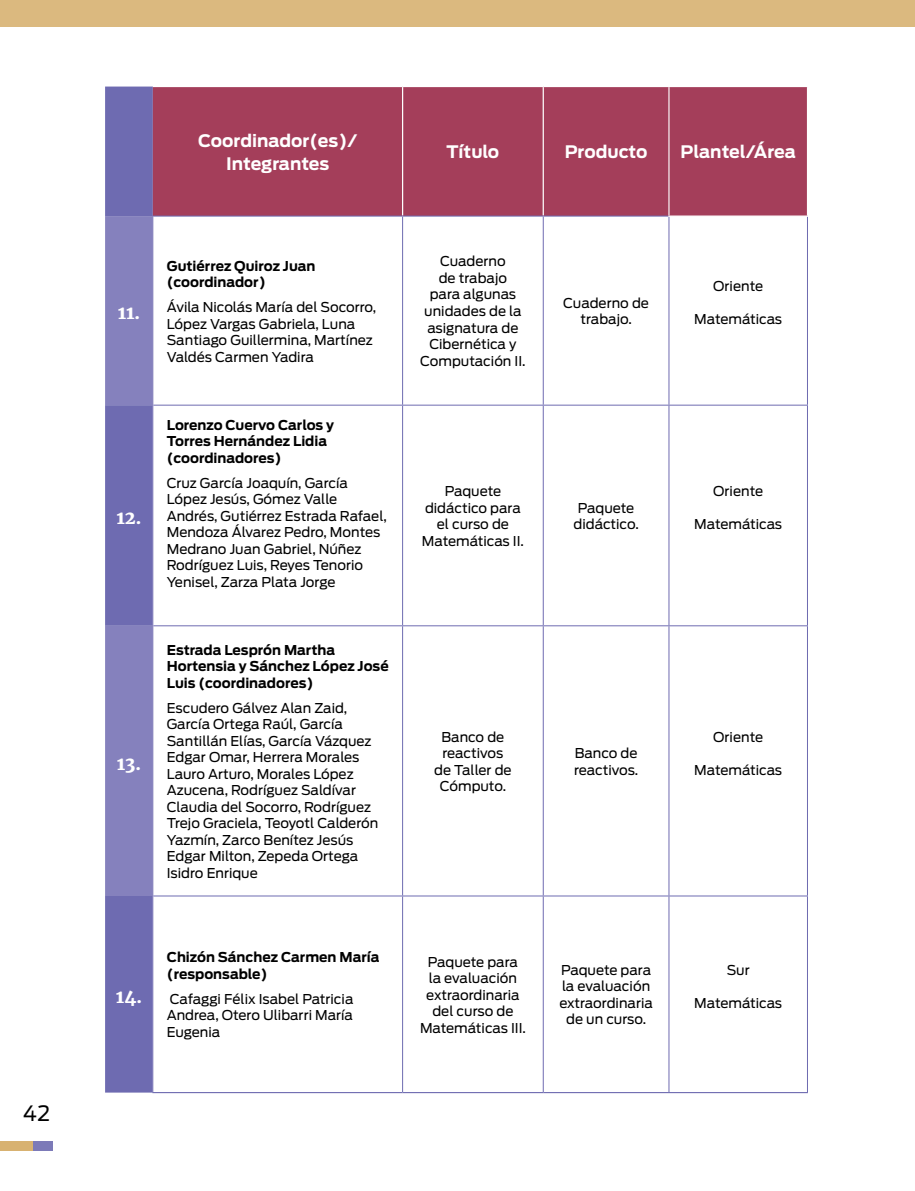
<style>
.page{position:relative;width:915px;height:1191px;background:#fff}
.page>*{position:absolute;margin:0;border:0;box-sizing:border-box;transform-origin:0 0}
.t1{font:21px "Antenna";color:#000}
.t2{font:900 18px "Merriweather";color:#fff}
.t3{font:700 17.1px/23.2px "Antenna";color:#fff;text-align:center}
.t4{font:13.5px/16.5px "Antenna";color:#000;text-align:center}
.t5{font:700 13.5px/16.5px "Antenna";color:#000}
</style>
<div class="page">
<div style="left:0;top:1141px;width:52px;height:9px;background:#7c7ab8"></div>
<div style="left:0;top:1141px;width:33px;height:9px;background:#d8b271"></div>
<div style="left:0;top:0;width:914px;height:27px;background:#dbb97f"></div>
<div style="left:105px;top:87px;width:48px;height:1005px;background:#6e6bb1"></div>
<div style="left:153px;top:87px;width:653px;height:129px;background:#a43e5a"></div>
<svg style="left:105px;top:216px;width:47px;height:680px;background:#7d7ab9"></svg>
<hr style="left:402px;top:87px;width:1px;height:129px;background:#fff">
<hr style="left:542px;top:87px;width:1px;height:129px;background:#fff">
<hr style="left:152px;top:216px;width:250px;height:1px;background:#6e6bb1">
<hr style="left:402px;top:216px;width:141px;height:1px;background:#6e6bb1">
<hr style="left:402px;top:216px;width:1px;height:189px;background:#6e6bb1">
<hr style="left:543px;top:216px;width:125px;height:1px;background:#6e6bb1">
<hr style="left:542px;top:216px;width:1px;height:189px;background:#6e6bb1">
<hr style="left:668px;top:217px;width:1px;height:188px;background:#6e6bb1">
<hr style="left:806px;top:217px;width:1px;height:188px;background:#6e6bb1">
<hr style="left:153px;top:405px;width:249px;height:1px;background:#6e6bb1">
<hr style="left:402px;top:405px;width:141px;height:1px;background:#6e6bb1">
<hr style="left:402px;top:405px;width:1px;height:220px;background:#6e6bb1">
<hr style="left:543px;top:405px;width:125px;height:1px;background:#6e6bb1">
<hr style="left:542px;top:405px;width:1px;height:220px;background:#6e6bb1">
<hr style="left:668px;top:405px;width:139px;height:1px;background:#6e6bb1">
<hr style="left:668px;top:405px;width:1px;height:220px;background:#6e6bb1">
<hr style="left:806px;top:405px;width:1px;height:220px;background:#6e6bb1">
<hr style="left:153px;top:625px;width:249px;height:1px;background:#6e6bb1">
<hr style="left:402px;top:625px;width:141px;height:1px;background:#6e6bb1">
<hr style="left:402px;top:626px;width:1px;height:269px;background:#6e6bb1">
<hr style="left:543px;top:625px;width:125px;height:1px;background:#6e6bb1">
<hr style="left:542px;top:626px;width:1px;height:269px;background:#6e6bb1">
<hr style="left:668px;top:625px;width:139px;height:1px;background:#6e6bb1">
<hr style="left:668px;top:626px;width:1px;height:269px;background:#6e6bb1">
<hr style="left:806px;top:626px;width:1px;height:269px;background:#6e6bb1">
<hr style="left:152px;top:216px;width:1px;height:189px;background:#8581bd">
<hr style="left:152px;top:405px;width:1px;height:221px;background:#8581bd">
<hr style="left:152px;top:626px;width:1px;height:270px;background:#8581bd">
<hr style="left:668px;top:87px;width:1px;height:128px;background:#fff">
<hr style="left:668px;top:215px;width:139px;height:2px;background:#fff">
<hr style="left:153px;top:895px;width:249px;height:1px;background:#6e6bb1">
<hr style="left:402px;top:895px;width:141px;height:1px;background:#6e6bb1">
<hr style="left:402px;top:896px;width:1px;height:196px;background:#6e6bb1">
<hr style="left:543px;top:895px;width:125px;height:1px;background:#6e6bb1">
<hr style="left:542px;top:896px;width:1px;height:196px;background:#6e6bb1">
<hr style="left:668px;top:895px;width:139px;height:1px;background:#6e6bb1">
<hr style="left:668px;top:896px;width:1px;height:196px;background:#6e6bb1">
<hr style="left:806px;top:896px;width:1px;height:196px;background:#6e6bb1">
<hr style="left:152px;top:896px;width:1px;height:196px;background:#8581bd">
<hr style="left:152px;top:1092px;width:250px;height:1px;background:#6e6bb1">
<hr style="left:402px;top:1092px;width:141px;height:1px;background:#6e6bb1">
<hr style="left:543px;top:1092px;width:125px;height:1px;background:#6e6bb1">
<hr style="left:668px;top:1092px;width:139px;height:1px;background:#6e6bb1">
<h1 class="t1" style="left:23px;top:1100px;width:29px">42</h1>
<p class="t3" style="left:198px;top:129px;width:160px">Coordinador(es)/<br>Integrantes</p>
<p class="t3" style="left:446px;top:140px;width:54px">Título</p>
<p class="t3" style="left:564px;top:140px;width:84px">Producto</p>
<p class="t3" style="left:680px;top:140px;width:117px">Plantel/Área</p>
<h2 class="t2" style="left:118px;top:300px;width:24px">11.</h2>
<h2 class="t2" style="left:116px;top:505px;width:27px">12.</h2>
<h2 class="t2" style="left:117px;top:750px;width:26px">13.</h2>
<p class="t5" style="left:167px;top:257px;width:150px">Gutiérrez Quiroz Juan (coordinador)</p>
<p class="t4" style="left:167px;top:299px;width:211px;text-align:left">Ávila Nicolás María del Socorro,<br>López Vargas Gabriela, Luna<br>Santiago Guillermina, Martínez<br>Valdés Carmen Yadira</p>
<p class="t4" style="left:420px;top:253px;width:107px">Cuaderno<br>de trabajo<br>para algunas unidades de la asignatura de<br>Cibernética y<br>Computación II.</p>
<p class="t5" style="left:167px;top:417px;width:169px">Lorenzo Cuervo Carlos y<br>Torres Hernández Lidia (coordinadores)</p>
<p class="t4" style="left:167px;top:475px;width:222px;text-align:left">Cruz García Joaquín, García<br>López Jesús, Gómez Valle<br>Andrés, Gutiérrez Estrada Rafael,<br>Mendoza Álvarez Pedro, Montes<br>Medrano Juan Gabriel, Núñez<br>Rodríguez Luis, Reyes Tenorio<br>Yenisel, Zarza Plata Jorge</p>
<p class="t4" style="left:422px;top:483px;width:104px">Paquete didáctico para el curso de<br>Matemáticas II.</p>
<p class="t5" style="left:167px;top:641px;width:223px">Estrada Lesprón Martha<br>Hortensia y Sánchez López José<br>Luis (coordinadores)</p>
<p class="t4" style="left:167px;top:699px;width:213px;text-align:left">Escudero Gálvez Alan Zaid,<br>García Ortega Raúl, García<br>Santillán Elías, García Vázquez<br>Edgar Omar, Herrera Morales<br>Lauro Arturo, Morales López<br>Azucena, Rodríguez Saldívar<br>Claudia del Socorro, Rodríguez<br>Trejo Graciela, Teoyotl Calderón<br>Yazmín, Zarco Benítez Jesús<br>Edgar Milton, Zepeda Ortega<br>Isidro Enrique</p>
<p class="t4" style="left:434px;top:728px;width:79px">Banco de reactivos de Taller de<br>Cómputo.</p>
<p class="t4" style="left:563px;top:295px;width:87px">Cuaderno de trabajo.</p>
<p class="t4" style="left:573px;top:499px;width:67px">Paquete didáctico.</p>
<p class="t4" style="left:574px;top:745px;width:66px;text-align:left">Banco de reactivos.</p>
<p class="t4" style="left:713px;top:278px;width:51px">Oriente</p>
<p class="t4" style="left:694px;top:311px;width:89px">Matemáticas</p>
<p class="t4" style="left:713px;top:483px;width:51px">Oriente</p>
<p class="t4" style="left:694px;top:516px;width:89px">Matemáticas</p>
<p class="t4" style="left:713px;top:728px;width:51px">Oriente</p>
<p class="t4" style="left:694px;top:761px;width:89px">Matemáticas</p>
<h2 class="t2" style="left:116px;top:984px;width:28px">14.</h2>
<p class="t5" style="left:167px;top:949px;width:214px">Chizón Sánchez Carmen María (responsable)</p>
<p class="t4" style="left:167px;top:990px;width:188px;text-align:justify">Cafaggi Félix Isabel Patricia Andrea, Otero Ulibarri María Eugenia</p>
<p class="t4" style="left:420px;top:953px;width:107px">Paquete para<br>la evaluación extraordinaria del curso de<br>Matemáticas III.</p>
<p class="t4" style="left:559px;top:961px;width:95px">Paquete para la evaluación extraordinaria de un curso.</p>
<p class="t4" style="left:726px;top:961px;width:24px">Sur</p>
<p class="t4" style="left:694px;top:994px;width:89px">Matemáticas</p>
</div>
